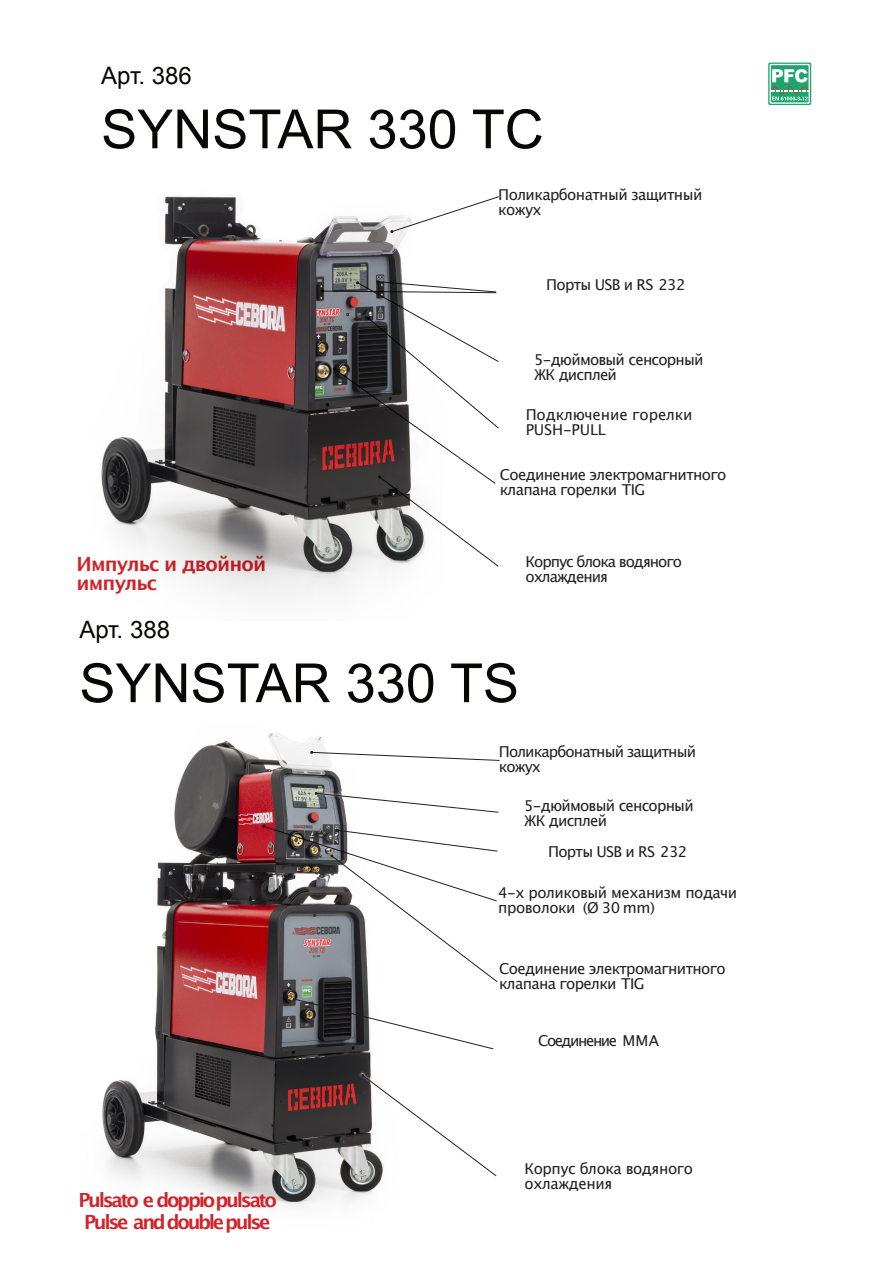
<style>
.page{position:relative;width:894px;height:1263px;background:#fff}
.page>*{position:absolute;margin:0;border:0;box-sizing:border-box;transform-origin:0 0}
.t1{font:54px "Arial";color:#080704}
.t2{font:24px "Arial";color:#080704}
.t3{font:700 19.5px/22.5px "Lucida Grande";letter-spacing:-.115em;color:#d1232a}
.t4{font:700 19.5px/19.5px "Lucida Grande";letter-spacing:-.045em;color:#d1232a}
.t5{font:15px/15px "Lucida Grande";letter-spacing:-.045em;color:#231f20}
.t6{font:15px/15px "Lucida Grande";letter-spacing:-.07em;color:#231f20}
.t7{font:15px/15px "Lucida Grande";letter-spacing:-.01em;color:#231f20}
.t8{font:15px "Lucida Grande";letter-spacing:-.1em;color:#231f20}
</style>
<div class="page">
<svg style="left:768px;top:63px;width:42px;height:42px"></svg>
<div style="left:769px;top:64px;width:40px;height:40px;background:#9ed8c1"></div>
<div style="left:770px;top:65px;width:38px;height:37px;background:#1ea56e"></div>
<svg style="left:770px;top:69px;width:38px;height:32px"></svg>
<svg style="left:458px;top:196px;width:41px;height:15px"></svg>
<svg style="left:458px;top:288px;width:41px;height:279px"></svg>
<img style="left:102px;top:733px;width:279px;height:474px">
<img style="left:101px;top:196px;width:357px;height:402px">
<img style="left:358px;top:1071px;width:24px;height:108px">
<svg style="left:361px;top:1074px;width:136px;height:103px"></svg>
<img style="left:311px;top:733px;width:189px;height:92px">
<svg style="left:314px;top:792px;width:185px;height:21px"></svg>
<svg style="left:262px;top:825px;width:236px;height:158px"></svg>
<svg style="left:293px;top:998px;width:201px;height:52px"></svg>
<h2 class="t2" style="left:101px;top:67px;width:92px">Арт. 386</h2>
<h1 class="t1" style="left:101px;top:109px;width:444px">SYNSTAR 330 TC</h1>
<p class="t5" style="left:498px;top:188px;width:206px">Поликарбонатный защитный кожух</p>
<p class="t5" style="left:546px;top:278px;width:141px">Порты USB и RS 232</p>
<p class="t5" style="left:534px;top:353px;width:171px">5-дюймовый сенсорный<br>ЖК дисплей</p>
<p class="t7" style="left:525px;top:408px;width:168px">Подключение горелки<br>PUSH-PULL</p>
<h3 class="t4" style="left:76px;top:555px;width:191px">Импульс и двойной импульс</h3>
<p class="t5" style="left:499px;top:469px;width:228px">Соединение электромагнитного клапана горелки TIG</p>
<p class="t6" style="left:525px;top:555px;width:158px">Корпус блока водяного охлаждения</p>
<h2 class="t2" style="left:79px;top:621px;width:92px">Арт. 388</h2>
<h1 class="t1" style="left:79px;top:663px;width:441px">SYNSTAR 330 TS</h1>
<p class="t5" style="left:498px;top:745px;width:199px">Поликарбонатный защитный кожух</p>
<p class="t5" style="left:524px;top:799px;width:171px">5-дюймовый сенсорный<br>ЖК дисплей</p>
<p class="t5" style="left:548px;top:846px;width:141px">Порты USB и RS 232</p>
<p class="t5" style="left:498px;top:886px;width:240px">4-х роликовый механизм подачи проволоки (Ø 30 mm)</p>
<p class="t5" style="left:499px;top:962px;width:228px">Соединение электромагнитного клапана горелки TIG</p>
<h3 class="t3" style="left:78px;top:1190px;width:200px">Pulsato e doppiopulsato<br>Pulse and double pulse</h3>
<p class="t8" style="left:538px;top:1034px;width:123px">Соединение MMA</p>
<p class="t5" style="left:524px;top:1162px;width:170px">Корпус блока водяного охлаждения</p>
</div>
